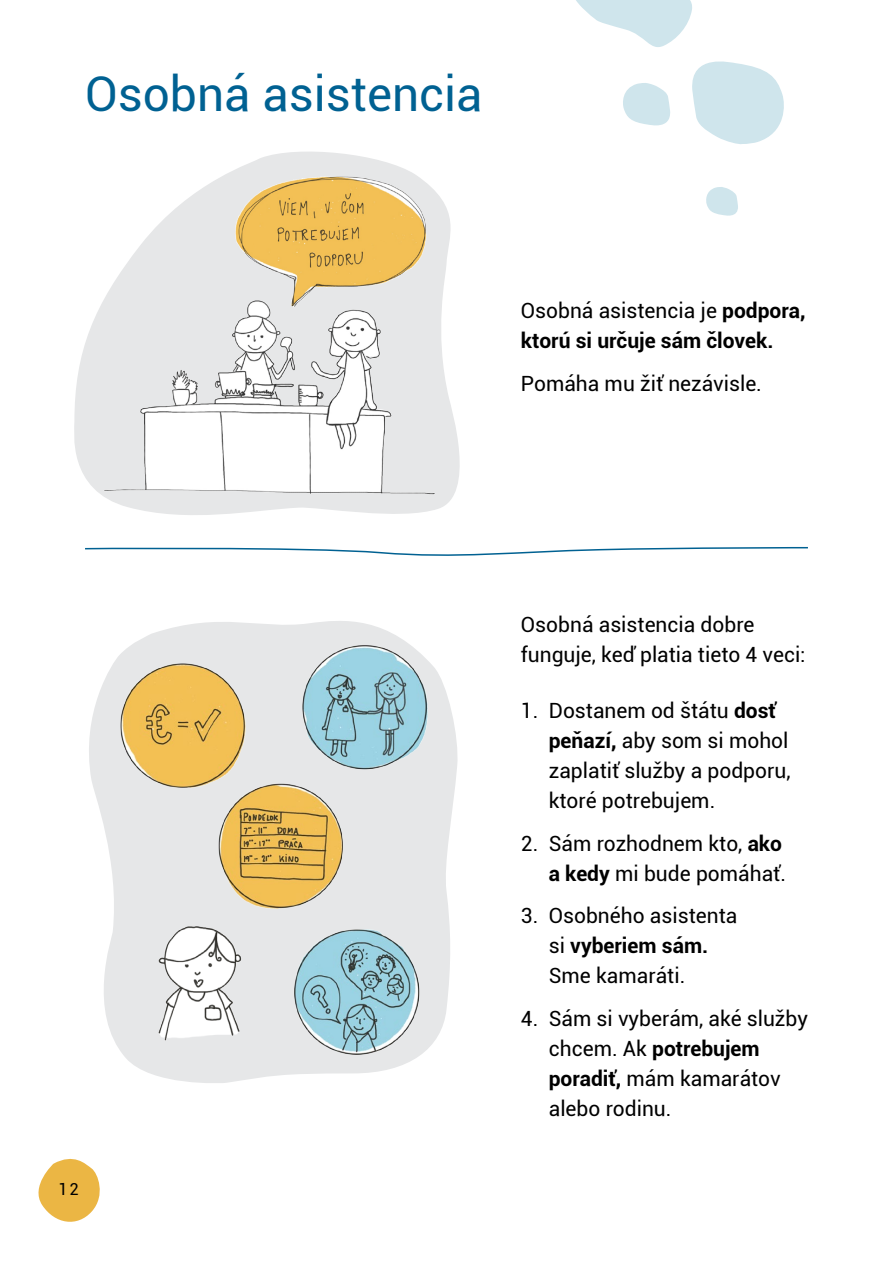
<style>
.page{position:relative;width:893px;height:1263px;background:#fff}
.page>*{position:absolute;margin:0;border:0;box-sizing:border-box;transform-origin:0 0}
.t1{font:47.85px "Roboto";color:#006192}
.t2{font:21px/30px "Roboto";color:#000}
.t3{font:700 21px/30px "Roboto";color:#000}
.t4{font:16.5px "Roboto";color:#000}
.s1{font-weight:400}
.s2{font-weight:700}
</style>
<div class="page">
<svg style="left:38px;top:1158px;width:62px;height:64px"></svg>
<svg style="left:89px;top:621px;width:369px;height:462px;fill:#e6e7e8"></svg>
<svg style="left:74px;top:151px;width:386px;height:364px"></svg>
<img style="left:100px;top:174px;width:342px;height:322px">
<svg style="left:85px;top:546px;width:723px;height:10px"></svg>
<img style="left:151px;top:918px;width:100px;height:128px">
<img style="left:283px;top:918px;width:139px;height:141px">
<img style="left:107px;top:644px;width:331px;height:270px">
<svg style="left:706px;top:187px;width:32px;height:29px"></svg>
<svg style="left:576px;top:0;width:208px;height:144px"></svg>
<h1 class="t1" style="left:85px;top:60px;width:399px">Osobná asistencia</h1>
<p class="t3" style="left:521px;top:294px;width:286px"><span class="s1">Osobná asistencia je</span> podpora, ktorú si určuje sám človek.</p>
<p class="t2" style="left:521px;top:367px;width:243px">Pomáha mu žiť nezávisle.</p>
<p class="t4" style="left:59px;top:1177px;width:22px">12</p>
<p class="t2" style="left:521px;top:609px;width:286px">Osobná asistencia dobre funguje, keď platia tieto 4 veci:</p>
<p class="t2" style="left:549px;top:695px;width:243px;text-indent:-28px">1. Dostanem od štátu <span class="s2">dosť peňazí,</span> aby som si mohol zaplatiť služby a podporu, ktoré potrebujem.</p>
<p class="t2" style="left:521px;top:827px;width:267px;text-align:right">2. Sám rozhodnem kto, <span class="s2">ako a kedy</span> mi bude pomáhať.</p>
<p class="t2" style="left:549px;top:900px;width:190px;text-indent:-28px">3. Osobného asistenta si <span class="s2">vyberiem sám.<br></span>Sme kamaráti.</p>
<p class="t2" style="left:549px;top:1003px;width:261px;text-indent:-28px">4. Sám si vyberám, aké služby chcem. Ak <span class="s2">potrebujem poradiť,</span> mám kamarátov alebo rodinu.</p>
</div>
